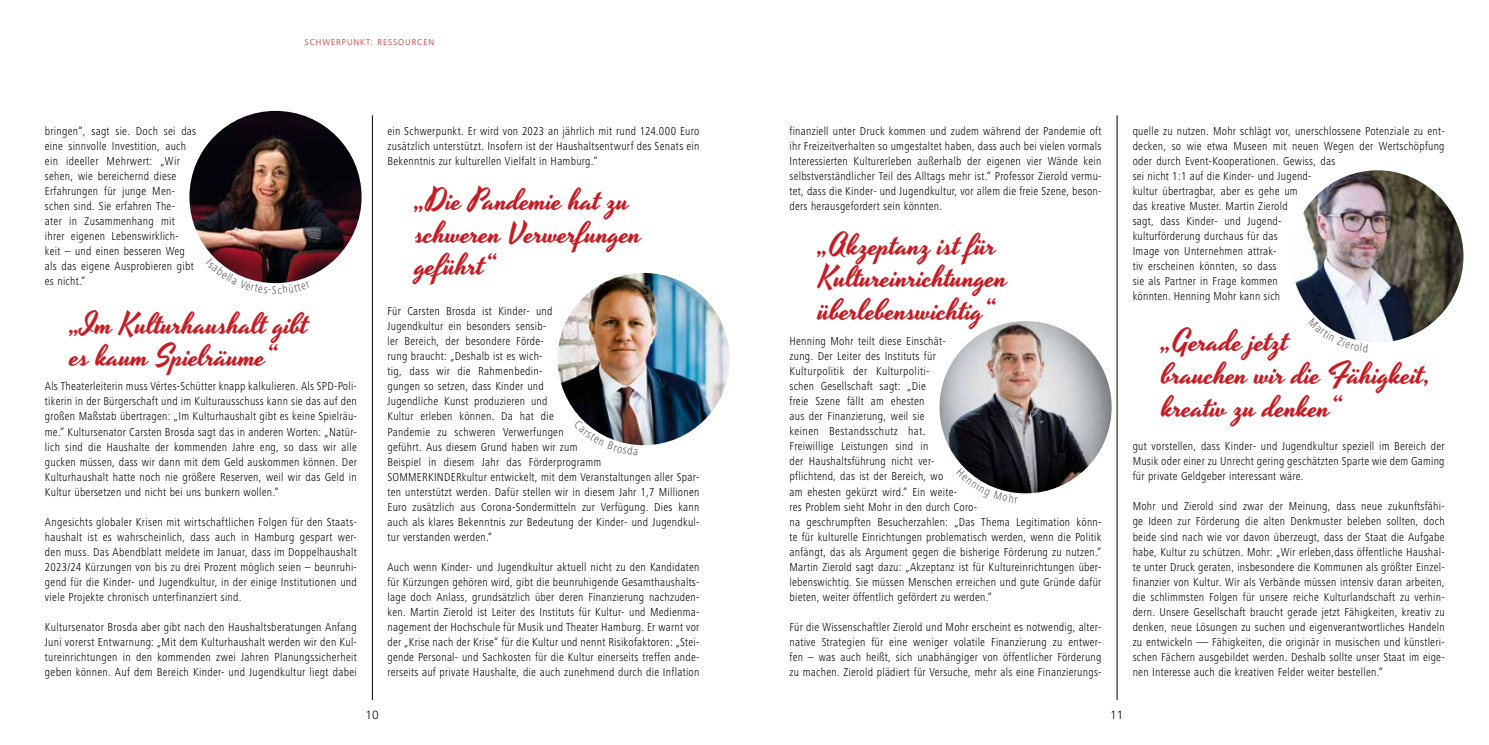
<style>
.page{position:relative;width:1489px;height:745px;background:#fff}
.page>*{position:absolute;margin:0;border:0;box-sizing:border-box;transform-origin:0 0}
.t1{font:30px/32.5px "Yesteryear";letter-spacing:-.01em;color:#c71c24}
.t2{font:300 12.5px "Frutiger Next LT";color:#000}
.t3{font:300 condensed 11.88px/15px "Frutiger Next LT";letter-spacing:.02em;color:#000;text-align:justify}
.t4{font:300 8.75px "Frutiger Next LT";letter-spacing:.11em;color:#c71c24}
</style>
<div class="page">
<hr style="left:1116px;top:115px;width:1px;height:584px;background:#000">
<hr style="left:372px;top:115px;width:1px;height:584px;background:#000">
<img style="left:189px;top:111px;width:172px;height:172px;border-radius:86px">
<img style="left:939px;top:321px;width:172px;height:172px;border-radius:86px">
<img style="left:557px;top:273px;width:172px;height:172px;border-radius:86px">
<img style="left:1291px;top:170px;width:172px;height:172px;border-radius:86px">
<svg style="left:215px;top:258px;width:95px;height:26px"></svg>
<svg style="left:964px;top:468px;width:53px;height:25px"></svg>
<svg style="left:583px;top:420px;width:54px;height:25px"></svg>
<svg style="left:1317px;top:318px;width:50px;height:24px"></svg>
<p class="t4" style="left:305px;top:37px;width:131px">SCHWERPUNKT: RESSOURCEN</p>
<p class="t3" style="left:45px;top:124px;width:153px;text-align:left">bringen“, sagt sie. Doch sei das eine sinnvolle Investition, auch ein ideeller Mehrwert: „Wir sehen, wie bereichernd diese<br>Erfahrungen für junge Men&shy;schen sind. Sie erfahren The-<br>ater in Zusammenhang mit ihrer eigenen Lebenswirklich&shy;keit – und einen besseren Weg als das eigene Ausprobieren gibt es nicht.“</p>
<h1 class="t1" style="left:71px;top:309px;width:239px">„Im Kulturhaushalt gibt es kaum Spielräume“</h1>
<p class="t3" style="left:45px;top:379px;width:313px">Als Theaterleiterin muss Vértes-Schütter knapp kalkulieren. Als SPD-Poli&shy;tikerin in der Bürgerschaft und im Kulturausschuss kann sie das auf den großen Maßstab übertragen: „Im Kulturhaushalt gibt es keine Spielräu&shy;me.“ Kultursenator Carsten Brosda sagt das in anderen Worten: „Natür&shy;lich sind die Haushalte der kommenden Jahre eng, so dass wir alle gucken müssen, dass wir dann mit dem Geld auskommen können. Der Kulturhaushalt hatte noch nie größere Reserven, weil wir das Geld in Kultur übersetzen und nicht bei uns bunkern wollen.“</p>
<p class="t3" style="left:45px;top:514px;width:313px">Angesichts globaler Krisen mit wirtschaftlichen Folgen für den Staats&shy;haushalt ist es wahrscheinlich, dass auch in Hamburg gespart wer&shy;den muss. Das Abendblatt meldete im Januar, dass im Doppelhaushalt 2023/24 Kürzungen von bis zu drei Prozent möglich seien – beunruhi&shy;gend für die Kinder- und Jugendkultur, in der einige Institutionen und viele Projekte chronisch unterfinanziert sind.</p>
<p class="t3" style="left:45px;top:619px;width:313px">Kultursenator Brosda aber gibt nach den Haushaltsberatungen Anfang Juni vorerst Entwarnung: „Mit dem Kulturhaushalt werden wir den Kul&shy;tureinrichtungen in den kommenden zwei Jahren Planungssicherheit geben können. Auf dem Bereich Kinder- und Jugendkultur liegt dabei</p>
<p class="t3" style="left:387px;top:124px;width:313px">ein Schwerpunkt. Er wird von 2023 an jährlich mit rund 124.000 Euro zusätzlich unterstützt. Insofern ist der Haushaltsentwurf des Senats ein Bekenntnis zur kulturellen Vielfalt in Hamburg.“</p>
<h1 class="t1" style="left:416px;top:186px;width:228px">„Die Pandemie hat zu schweren Verwerfungen geführt“</h1>
<p class="t3" style="left:387px;top:304px;width:313px;text-align:left">Für Carsten Brosda ist Kinder- und<br>Jugendkultur ein besonders sensib-<br>ler Bereich, der besondere Förde-<br>rung braucht: „Deshalb ist es wich-<br>tig, dass wir die Rahmenbedin-<br>gungen so setzen, dass Kinder und<br>Jugendliche Kunst produzieren und<br>Kultur erleben können. Da hat die<br>Pandemie zu schweren Verwerfungen<br>geführt. Aus diesem Grund haben wir zum<br>Beispiel in diesem Jahr das Förderprogramm SOMMERKINDERkultur entwickelt, mit dem Veranstaltungen aller Spar&shy;ten unterstützt werden. Dafür stellen wir in diesem Jahr 1,7 Millionen Euro zusätzlich aus Corona-Sondermitteln zur Verfügung. Dies kann auch als klares Bekenntnis zur Bedeutung der Kinder- und Jugendkul&shy;tur verstanden werden.“</p>
<p class="t3" style="left:387px;top:559px;width:313px">Auch wenn Kinder- und Jugendkultur aktuell nicht zu den Kandidaten für Kürzungen gehören wird, gibt die beunruhigende Gesamthaushalts&shy;lage doch Anlass, grundsätzlich über deren Finanzierung nachzuden&shy;ken. Martin Zierold ist Leiter des Instituts für Kultur- und Medienma&shy;nagement der Hochschule für Musik und Theater Hamburg. Er warnt vor der „Krise nach der Krise“ für die Kultur und nennt Risikofaktoren: „Stei&shy;gende Personal- und Sachkosten für die Kultur einerseits treffen ande&shy;rerseits auf private Haushalte, die auch zunehmend durch die Inflation</p>
<p class="t3" style="left:789px;top:124px;width:313px">finanziell unter Druck kommen und zudem während der Pandemie oft ihr Freizeitverhalten so umgestaltet haben, dass auch bei vielen vormals Interessierten Kulturerleben außerhalb der eigenen vier Wände kein selbstverständlicher Teil des Alltags mehr ist.“ Professor Zierold vermu&shy;tet, dass die Kinder- und Jugendkultur, vor allem die freie Szene, beson&shy;ders herausgefordert sein könnten.</p>
<h1 class="t1" style="left:818px;top:230px;width:190px">„Akzeptanz ist für<br>Kultureinrichtungen überlebenswichtig“</h1>
<p class="t3" style="left:789px;top:334px;width:313px;text-align:left">Henning Mohr teilt diese Einschät-<br>zung. Der Leiter des Instituts für<br>Kulturpolitik der Kulturpoliti-<br>schen Gesellschaft sagt: „Die<br>freie Szene fällt am ehesten<br>aus der Finanzierung, weil sie<br>keinen Bestandsschutz hat.<br>Freiwillige Leistungen sind in<br>der Haushaltsführung nicht ver-<br>pflichtend, das ist der Bereich, wo<br>am ehesten gekürzt wird.“ Ein weite-<br>res Problem sieht Mohr in den durch Coro-<br>na geschrumpften Besucherzahlen: „Das Thema Legitimation könn&shy;te für kulturelle Einrichtungen problematisch werden, wenn die Politik anfängt, das als Argument gegen die bisherige Förderung zu nutzen.“ Martin Zierold sagt dazu: „Akzeptanz ist für Kultureinrichtungen über&shy;lebenswichtig. Sie müssen Menschen erreichen und gute Gründe dafür bieten, weiter öffentlich gefördert zu werden.“</p>
<p class="t3" style="left:789px;top:619px;width:313px">Für die Wissenschaftler Zierold und Mohr erscheint es notwendig, alter&shy;native Strategien für eine weniger volatile Finanzierung zu entwer&shy;fen – was auch heißt, sich unabhängiger von öffentlicher Förderung zu machen. Zierold plädiert für Versuche, mehr als eine Finanzierungs-</p>
<p class="t3" style="left:1132px;top:123px;width:313px;text-align:left">quelle zu nutzen. Mohr schlägt vor, unerschlossene Potenziale zu ent&shy;decken, so wie etwa Museen mit neuen Wegen der Wertschöpfung oder durch Event-Kooperationen. Gewiss, das<br>sei nicht 1:1 auf die Kinder- und Jugend-<br>kultur übertragbar, aber es gehe um<br>das kreative Muster. Martin Zierold<br>sagt, dass Kinder- und Jugend-<br>kulturförderung durchaus für das<br>Image von Unternehmen attrak-<br>tiv erscheinen könnten, so dass<br>sie als Partner in Frage kommen<br>könnten. Henning Mohr kann sich</p>
<h1 class="t1" style="left:1162px;top:326px;width:128px">„Gerade jetzt</h1>
<h1 class="t1" style="left:1162px;top:359px;width:270px">brauchen wir die Fähigkeit, kreativ zu denken“</h1>
<p class="t3" style="left:1132px;top:438px;width:313px">gut vorstellen, dass Kinder- und Jugendkultur speziell im Bereich der Musik oder einer zu Unrecht gering geschätzten Sparte wie dem Gaming für private Geldgeber interessant wäre.</p>
<p class="t3" style="left:1132px;top:498px;width:313px">Mohr und Zierold sind zwar der Meinung, dass neue zukunftsfähi&shy;ge Ideen zur Förderung die alten Denkmuster beleben sollten, doch beide sind nach wie vor davon überzeugt, dass der Staat die Aufgabe habe, Kultur zu schützen. Mohr: „Wir erleben,dass öffentliche Haushal&shy;te unter Druck geraten, insbesondere die Kommunen als größter Einzel&shy;finanzier von Kultur. Wir als Verbände müssen intensiv daran arbeiten, die schlimmsten Folgen für unsere reiche Kulturlandschaft zu verhin&shy;dern. Unsere Gesellschaft braucht gerade jetzt Fähigkeiten, kreativ zu denken, neue Lösungen zu suchen und eigenverantwortliches Handeln zu entwickeln — Fähigkeiten, die originär in musischen und künstleri&shy;schen Fächern ausgebildet werden. Deshalb sollte unser Staat im eige&shy;nen Interesse auch die kreativen Felder weiter bestellen.“</p>
<p class="t2" style="left:365px;top:707px;width:15px">10</p>
<p class="t2" style="left:1109px;top:707px;width:15px">11</p>
</div>
